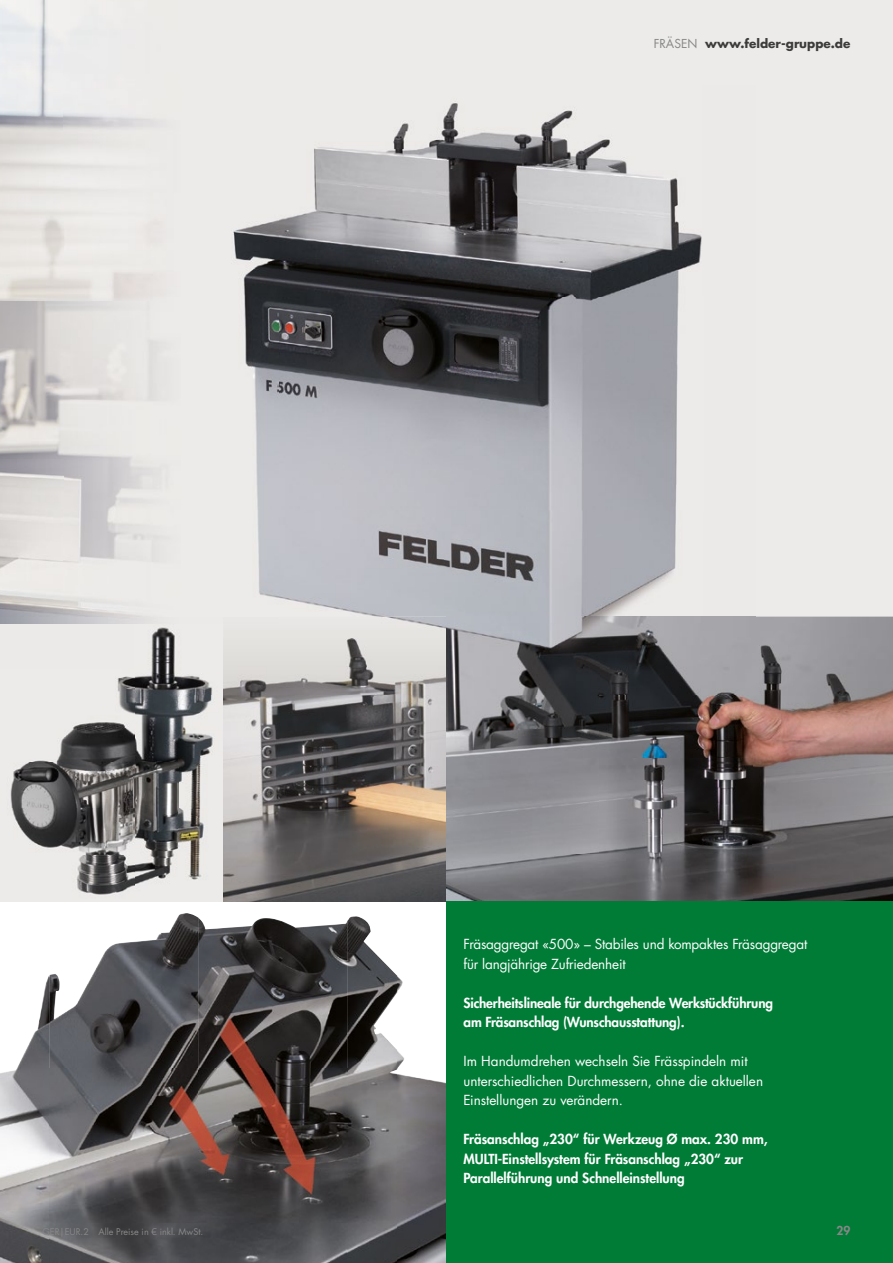
<style>
.page{position:relative;width:893px;height:1263px;background:#fff}
.page>*{position:absolute;margin:0;border:0;box-sizing:border-box;transform-origin:0 0}
.t1{font:600 13.5px/19.5px "Futura OT";letter-spacing:-.01em;color:#fff}
.t2{font:13.5px/19.5px "Futura OT";letter-spacing:-.01em;color:#fff}
.t3{font:700 12px "Futura OT";color:#3c3c3b}
.t4{font:600 12px "Futura OT";color:#878787}
.t5{font:9px "Futura OT";color:#878787}
.s1{font-weight:400;color:#878787}
</style>
<div class="page">
<img style="left:0;top:623px;width:179px;height:278px">
<img style="left:179px;top:694px;width:574px;height:207px">
<div style="left:0;top:0;width:893px;height:617px;background:#edebe9"></div>
<img style="left:0;top:0;width:63px;height:617px">
<img style="left:63px;top:113px;width:90px;height:504px">
<img style="left:753px;top:617px;width:140px;height:284px">
<img style="left:50px;top:913px;width:149px;height:311px">
<img style="left:198px;top:918px;width:149px;height:306px">
<img style="left:347px;top:916px;width:50px;height:347px">
<img style="left:0;top:975px;width:50px;height:288px">
<img style="left:397px;top:975px;width:49px;height:288px">
<img style="left:49px;top:1224px;width:299px;height:39px">
<div style="left:446px;top:901px;width:447px;height:362px;background:#007c37"></div>
<img style="left:153px;top:103px;width:602px;height:591px">
<img style="left:223px;top:639px;width:223px;height:55px">
<img style="left:223px;top:617px;width:56px;height:6px">
<p class="t3" style="left:654px;top:34px;width:198px"><span class="s1">FRÄSEN</span> www.felder-gruppe.de</p>
<p class="t5" style="left:43px;top:1226px;width:162px">GER|EUR.2 Alle Preise in € inkl. MwSt.</p>
<p class="t2" style="left:463px;top:934px;width:345px">Fräsaggregat «500» – Stabiles und kompaktes Fräsaggregat für langjährige Zufriedenheit</p>
<p class="t1" style="left:463px;top:992px;width:311px">Sicherheitslineale für durchgehende Werkstückführung am Fräsanschlag (Wunschausstattung).</p>
<p class="t2" style="left:463px;top:1051px;width:301px">Im Handumdrehen wechseln Sie Frässpindeln mit unterschiedlichen Durchmessern, ohne die aktuellen<br>Einstellungen zu verändern.</p>
<p class="t1" style="left:463px;top:1129px;width:306px">Fräsanschlag „230“ für Werkzeug Ø max. 230 mm,<br>MULTI-Einstellsystem für Fräsanschlag „230“ zur<br>Parallelführung und Schnelleinstellung</p>
<p class="t4" style="left:837px;top:1222px;width:15px">29</p>
</div>
